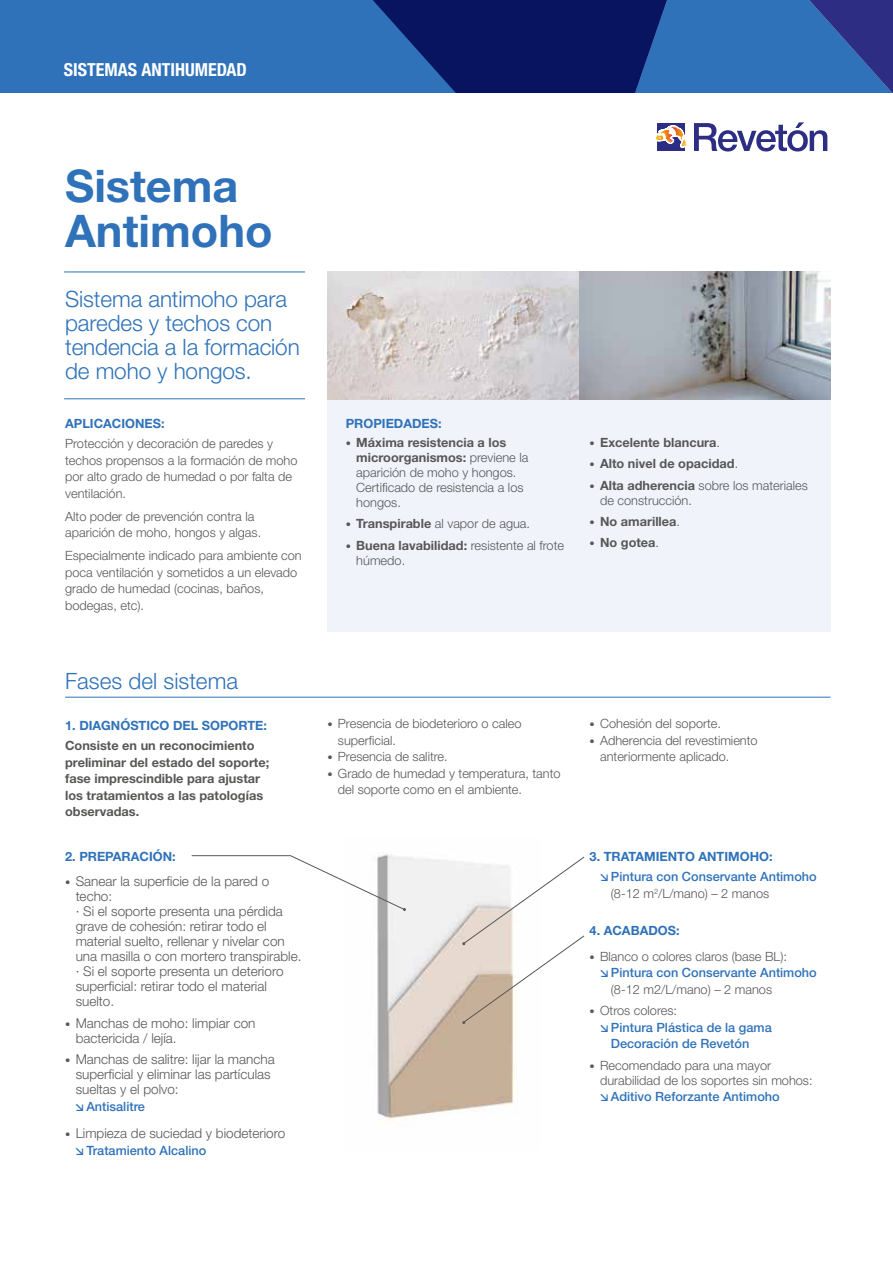
<style>
.page{position:relative;width:893px;height:1263px;background:#fff}
.page>*{position:absolute;margin:0;border:0;box-sizing:border-box;transform-origin:0 0}
.t1{font:700 45px/45px "Helvetica Neue LT Std";color:#2f72b9}
.t2{font:300 22.5px/24px "Helvetica Neue LT Std";letter-spacing:-.005em;color:#2f72b9}
.t3{font:700 condensed 18px "Helvetica Neue LT Std";color:#fff}
.t4{font:300 13.5px/15px "Helvetica Neue LT Std";color:#575756}
.t5{font:300 12.75px/16.5px "Helvetica Neue LT Std";color:#575756}
.t6{font:700 12.75px/16.5px "Helvetica Neue LT Std";color:#575756}
.t7{font:500 12.75px/20.7px "Helvetica Neue LT Std";color:#2f72b9}
.t8{font:700 12.75px "Helvetica Neue LT Std";color:#2f72b9}
.s1{font-weight:500;font-size:10.5px}
.s2{font-family:"Gloriola Std";font-size:10.5px}
.s3{font-weight:700}
.s4{font-weight:300}
</style>
<div class="page">
<div style="left:0;top:0;width:353px;height:93px;background:#2f72b9"></div>
<svg style="left:353px;top:0;width:540px;height:93px;background:#1d448d"></svg>
<div style="left:657px;top:123px;width:28px;height:28px;background:#2d2e83"></div>
<svg style="left:694px;top:122px;width:133px;height:30px"></svg>
<svg style="left:656px;top:125px;width:31px;height:23px"></svg>
<div style="left:327px;top:364px;width:504px;height:267px;background:#f1f3fb"></div>
<hr style="left:64px;top:399px;width:241px;height:1px;background:#2f72b9">
<hr style="left:64px;top:272px;width:241px;height:1px;background:#2f72b9">
<hr style="left:65px;top:697px;width:766px;height:1px;background:#2f72b9">
<img style="left:377px;top:854px;width:138px;height:266px">
<svg style="left:191px;top:855px;width:215px;height:56px"></svg>
<svg style="left:462px;top:856px;width:123px;height:168px"></svg>
<img style="left:327px;top:272px;width:504px;height:127px">
<h3 class="t3" style="left:64px;top:58px;width:184px">SISTEMAS ANTIHUMEDAD</h3>
<h1 class="t1" style="left:65px;top:163px;width:209px">Sistema<br>Antimoho</h1>
<h2 class="t2" style="left:65px;top:287px;width:236px">Sistema antimoho para paredes y techos con tendencia a la formación de moho y hongos.</h2>
<p class="t8" style="left:65px;top:415px;width:101px">APLICACIONES:</p>
<p class="t5" style="left:65px;top:435px;width:234px">Protección y decoración de paredes y techos propensos a la formación de moho por alto grado de humedad o por falta de ventilación.</p>
<p class="t5" style="left:65px;top:508px;width:198px">Alto poder de prevención contra la aparición de moho, hongos y algas.</p>
<p class="t5" style="left:65px;top:547px;width:238px">Especialmente indicado para ambiente con poca ventilación y sometidos a un elevado grado de humedad (cocinas, baños, bodegas, etc).</p>
<h2 class="t2" style="left:65px;top:669px;width:174px">Fases del sistema</h2>
<p class="t8" style="left:65px;top:717px;width:203px">1. DIAGNÓSTICO DEL SOPORTE:</p>
<p class="t6" style="left:65px;top:737px;width:206px">Consiste en un reconocimiento preliminar del estado del soporte; fase imprescindible para ajustar los tratamientos a las patologías observadas.</p>
<p class="t8" style="left:65px;top:848px;width:112px">2. PREPARACIÓN:</p>
<p class="t4" style="left:76px;top:874px;width:227px;text-indent:-10px"><span class="s1">•</span> Sanear la superficie de la pared o techo:<br>· Si el soporte presenta una pérdida grave de cohesión: retirar todo el material suelto, rellenar y nivelar con una masilla o con mortero transpirable. · Si el soporte presenta un deterioro superficial: retirar todo el material suelto.</p>
<p class="t4" style="left:76px;top:1015px;width:181px;text-indent:-10px"><span class="s1">•</span> Manchas de moho: limpiar con bactericida / lejía.</p>
<p class="t4" style="left:76px;top:1051px;width:201px;text-indent:-10px"><span class="s1">•</span> Manchas de salitre: lijar la mancha superficial y eliminar las partículas sueltas y el polvo:</p>
<p class="t7" style="left:76px;top:1095px;width:71px"><span class="s2">↘</span> Antisalitre</p>
<p class="t4" style="left:65px;top:1126px;width:222px"><span class="s1">•</span> Limpieza de suciedad y biodeterioro</p>
<p class="t7" style="left:76px;top:1140px;width:132px"><span class="s2">↘</span> Tratamiento Alcalino</p>
<p class="t8" style="left:346px;top:415px;width:97px">PROPIEDADES:</p>
<p class="t5" style="left:356px;top:435px;width:174px;line-height:15px;text-indent:-10px"><span class="s1">•</span> <span class="s3">Máxima resistencia a los microorganismos:</span> previene la aparición de moho y hongos.<br>Certificado de resistencia a los hongos.</p>
<p class="t5" style="left:346px;top:515px;width:186px"><span class="s1">•</span> <span class="s3">Transpirable</span> al vapor de agua.</p>
<p class="t5" style="left:356px;top:537px;width:209px;line-height:15px;text-indent:-10px"><span class="s1">•</span> <span class="s3">Buena lavabilidad:</span> resistente al frote húmedo.</p>
<p class="t6" style="left:590px;top:434px;width:132px"><span class="s1">•</span> Excelente blancura<span class="s4">.</span></p>
<p class="t6" style="left:590px;top:455px;width:150px"><span class="s1">•</span> Alto nivel de opacidad<span class="s4">.</span></p>
<p class="t5" style="left:600px;top:477px;width:209px;line-height:15px;text-indent:-10px"><span class="s1">•</span> <span class="s3">Alta adherencia</span> sobre los materiales de construcción.</p>
<p class="t6" style="left:590px;top:513px;width:92px"><span class="s1">•</span> No amarillea<span class="s4">.</span></p>
<p class="t6" style="left:590px;top:534px;width:71px"><span class="s1">•</span> No gotea<span class="s4">.</span></p>
<p class="t5" style="left:338px;top:715px;width:185px;text-indent:-10px"><span class="s1">•</span> Presencia de biodeterioro o caleo superficial.</p>
<p class="t5" style="left:327px;top:748px;width:122px"><span class="s1">•</span> Presencia de salitre.</p>
<p class="t5" style="left:338px;top:765px;width:224px;text-indent:-10px"><span class="s1">•</span> Grado de humedad y temperatura, tanto del soporte como en el ambiente.</p>
<p class="t5" style="left:590px;top:715px;width:133px"><span class="s1">•</span> Cohesión del soporte.</p>
<p class="t5" style="left:600px;top:732px;width:159px;text-indent:-10px"><span class="s1">•</span> Adherencia del revestimiento anteriormente aplicado.</p>
<p class="t7" style="left:600px;top:845px;width:218px;text-indent:-11px"><span class="s3">3. TRATAMIENTO ANTIMOHO:<br></span><span class="s2">↘</span> Pintura con Conservante Antimoho</p>
<p class="t5" style="left:611px;top:885px;width:160px">(8-12 m<sup>2</sup>/L/mano) – 2 manos</p>
<p class="t8" style="left:590px;top:923px;width:91px">4. ACABADOS:</p>
<p class="t5" style="left:590px;top:948px;width:199px"><span class="s1">•</span> Blanco o colores claros (base BL):</p>
<p class="t7" style="left:600px;top:962px;width:218px"><span class="s2">↘</span> Pintura con Conservante Antimoho</p>
<p class="t5" style="left:611px;top:981px;width:163px">(8-12 m2/L/mano) – 2 manos</p>
<p class="t5" style="left:590px;top:1002px;width:89px"><span class="s1">•</span> Otros colores:</p>
<p class="t7" style="left:600px;top:1017px;width:173px"><span class="s2">↘</span> Pintura Plástica de la gama</p>
<p class="t7" style="left:611px;top:1033px;width:140px">Decoración de Revetón</p>
<p class="t5" style="left:600px;top:1057px;width:214px;line-height:15px;text-indent:-10px"><span class="s1">•</span> Recomendado para una mayor durabilidad de los soportes sin mohos:</p>
<p class="t7" style="left:600px;top:1086px;width:181px"><span class="s2">↘</span> Aditivo Reforzante Antimoho</p>
</div>
